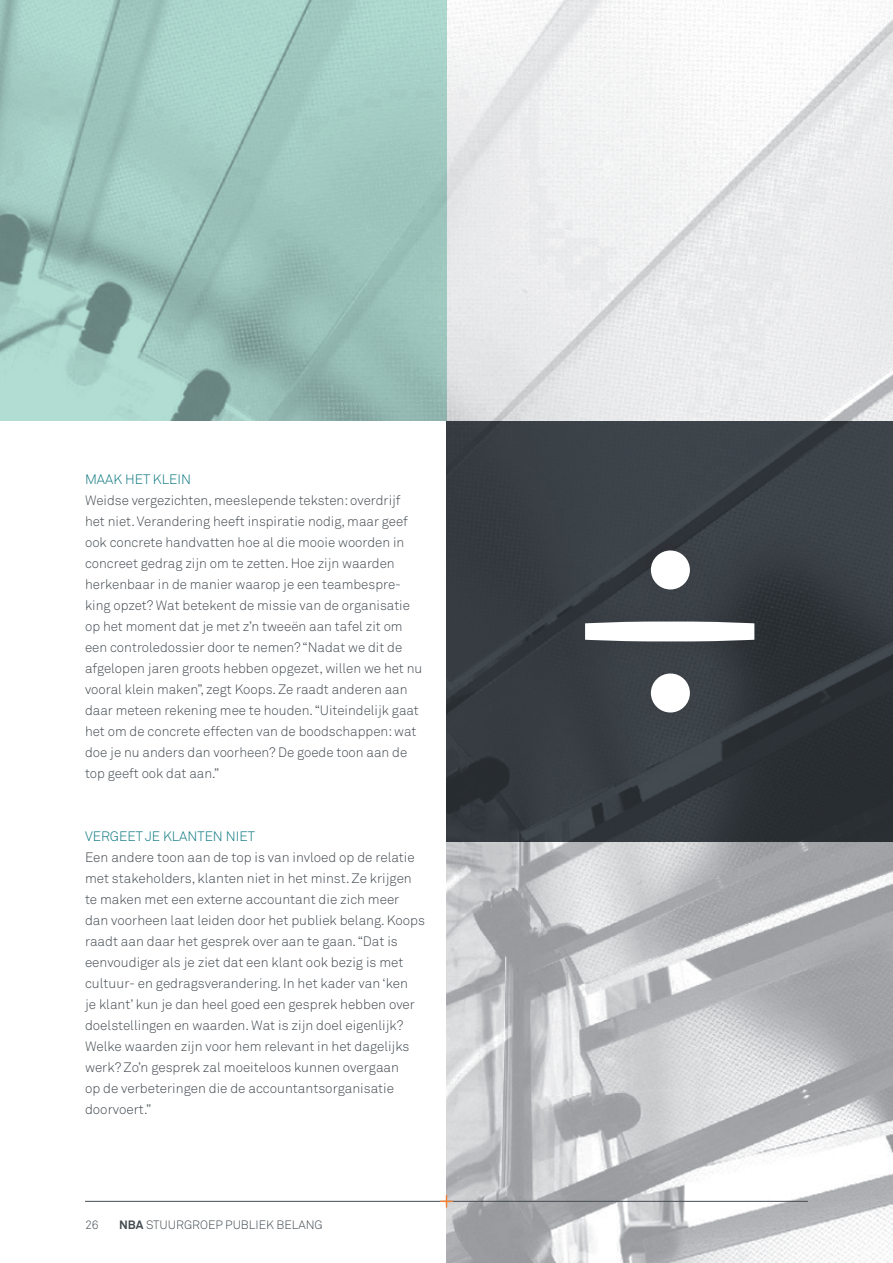
<style>
.page{position:relative;width:893px;height:1263px;background:#fff}
.page>*{position:absolute;margin:0;border:0;box-sizing:border-box;transform-origin:0 0}
.t1{font:13.5px/21px "Akkurat Light Pro";color:#434a50}
.t2{font:13.5px "Akkurat Light Pro";color:#09767f}
.t3{font:12px "Akkurat Light Pro";color:#434a50}
.s1{font-family:"Akkurat Pro";font-weight:700}
</style>
<div class="page">
<img style="left:446px;top:842px;width:447px;height:421px">
<img style="left:446px;top:0;width:447px;height:421px">
<svg style="left:0;top:0;width:446px;height:421px;background:#9dc5bd"></svg>
<svg style="left:446px;top:421px;width:447px;height:421px;background:#353a40"></svg>
<div style="left:553px;top:518px;width:234px;height:226px;background:#231f20;opacity:.25"></div>
<svg style="left:585px;top:621px;width:169px;height:20px"></svg>
<div style="left:651px;top:550px;width:39px;height:39px;background:#fff;border-radius:50%"></div>
<div style="left:651px;top:673px;width:39px;height:39px;background:#fff;border-radius:50%"></div>
<hr style="left:85px;top:1201px;width:723px;height:1px;background:#434a50">
<svg style="left:440px;top:1195px;width:13px;height:13px"></svg>
<p class="t2" style="left:85px;top:471px;width:107px">MAAK HET KLEIN</p>
<p class="t1" style="left:85px;top:490px;width:339px">Weidse vergezichten, meeslepende teksten: overdrijf het niet. Verandering heeft inspiratie nodig, maar geef ook concrete handvatten hoe al die mooie woorden in concreet gedrag zijn om te zetten. Hoe zijn waarden herkenbaar in de manier waarop je een teambespre&shy;king opzet? Wat betekent de missie van de organisatie op het moment dat je met z’n tweeën aan tafel zit om een controledossier door te nemen? “Nadat we dit de afgelopen jaren groots hebben opgezet, willen we het nu vooral klein maken”, zegt Koops. Ze raadt anderen aan daar meteen rekening mee te houden. “Uiteindelijk gaat het om de concrete effecten van de boodschappen: wat doe je nu anders dan voorheen? De goede toon aan de top geeft ook dat aan.”</p>
<p class="t2" style="left:85px;top:828px;width:171px">VERGEET JE KLANTEN NIET</p>
<p class="t1" style="left:85px;top:847px;width:342px">Een andere toon aan de top is van invloed op de relatie met stakeholders, klanten niet in het minst. Ze krijgen te maken met een externe accountant die zich meer dan voorheen laat leiden door het publiek belang. Koops raadt aan daar het gesprek over aan te gaan. “Dat is eenvoudiger als je ziet dat een klant ook bezig is met cultuur- en gedragsverandering. In het kader van ‘ken<br>je klant’ kun je dan heel goed een gesprek hebben over doelstellingen en waarden. Wat is zijn doel eigenlijk?<br>Welke waarden zijn voor hem relevant in het dagelijks werk? Zo’n gesprek zal moeiteloos kunnen overgaan<br>op de verbeteringen die de accountantsorganisatie doorvoert.”</p>
<p class="t3" style="left:85px;top:1217px;width:15px">26</p>
<p class="t3" style="left:119px;top:1217px;width:205px"><span class="s1">NBA</span> STUURGROEP PUBLIEK BELANG</p>
</div>
